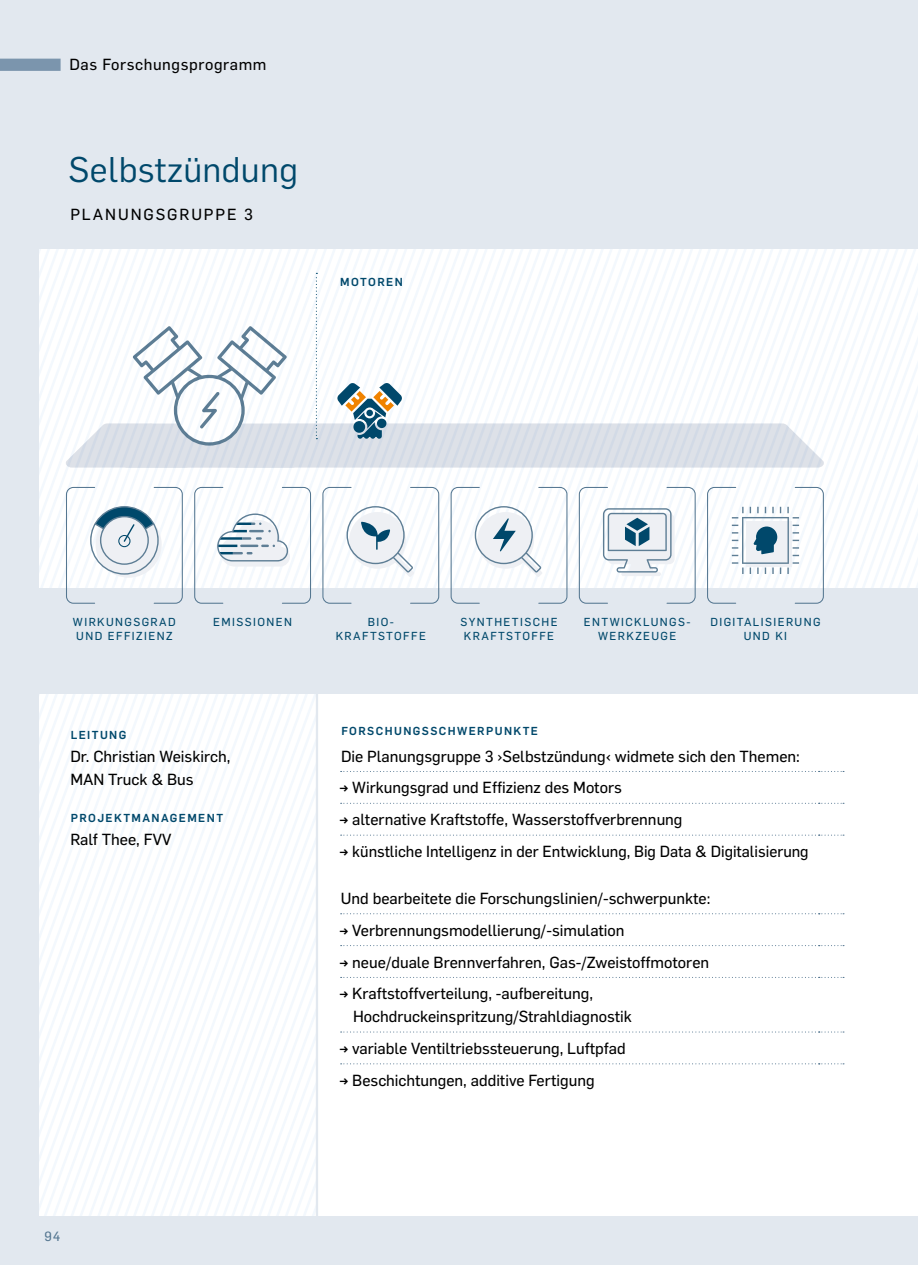
<style>
.page{position:relative;width:918px;height:1265px;background:#e2e8ef}
.page>*{position:absolute;margin:0;border:0;box-sizing:border-box;transform-origin:0 0}
.t1{font:35px "Flama";letter-spacing:.01em;color:#00486b}
.t2{font:15.75px/22.8px "Flama Basic";color:#000}
.t3{font:15.75px "Flama Basic";letter-spacing:.04em;color:#000}
.t4{font:15.75px "Flama Basic";letter-spacing:.12em;color:#000}
.t5{font:13.12px "Flama Basic";color:#557791}
.t6{font:11.38px/14px "Flama Basic";letter-spacing:.125em;color:#00486b;text-align:center}
.t7{font:500 11.38px "Flama";letter-spacing:.125em;color:#00486b}
.s1{font-family:"Flama";font-weight:500;font-size:13.12px}
</style>
<div class="page">
<div style="left:40px;top:249px;width:878px;height:966px;background:#fff"></div>
<div style="left:0;top:587px;width:918px;height:107px;background:#e2e8ef"></div>
<svg style="left:40px;top:694px;width:8px;height:521px"></svg>
<svg style="left:48px;top:694px;width:9px;height:521px"></svg>
<svg style="left:57px;top:694px;width:9px;height:521px"></svg>
<svg style="left:66px;top:694px;width:9px;height:521px"></svg>
<svg style="left:75px;top:694px;width:9px;height:521px"></svg>
<svg style="left:84px;top:694px;width:9px;height:521px"></svg>
<svg style="left:93px;top:694px;width:9px;height:521px"></svg>
<svg style="left:102px;top:694px;width:9px;height:521px"></svg>
<svg style="left:111px;top:694px;width:9px;height:521px"></svg>
<svg style="left:120px;top:694px;width:9px;height:521px"></svg>
<svg style="left:129px;top:694px;width:9px;height:521px"></svg>
<svg style="left:138px;top:694px;width:9px;height:521px"></svg>
<svg style="left:147px;top:694px;width:8px;height:521px"></svg>
<svg style="left:155px;top:694px;width:9px;height:521px"></svg>
<svg style="left:164px;top:694px;width:9px;height:521px"></svg>
<svg style="left:173px;top:694px;width:9px;height:521px"></svg>
<svg style="left:182px;top:694px;width:9px;height:521px"></svg>
<svg style="left:191px;top:694px;width:9px;height:521px"></svg>
<svg style="left:200px;top:694px;width:9px;height:521px"></svg>
<svg style="left:209px;top:694px;width:9px;height:521px"></svg>
<svg style="left:218px;top:694px;width:9px;height:521px"></svg>
<svg style="left:227px;top:694px;width:89px;height:521px"></svg>
<svg style="left:341px;top:771px;width:503px;height:1px"></svg>
<svg style="left:341px;top:803px;width:503px;height:1px"></svg>
<svg style="left:341px;top:835px;width:503px;height:1px"></svg>
<svg style="left:341px;top:913px;width:503px;height:1px"></svg>
<svg style="left:341px;top:945px;width:503px;height:1px"></svg>
<svg style="left:341px;top:977px;width:503px;height:1px"></svg>
<svg style="left:341px;top:1031px;width:503px;height:2px"></svg>
<svg style="left:341px;top:1063px;width:503px;height:1px"></svg>
<svg style="left:40px;top:249px;width:878px;height:355px"></svg>
<hr style="left:316px;top:672px;width:2px;height:568px;background:#e2e8ef">
<div style="left:0;top:59px;width:61px;height:12px;background:#7b95ad"></div>
<p class="t3" style="left:69px;top:54px;width:199px">Das Forschungsprogramm</p>
<h1 class="t1" style="left:69px;top:146px;width:231px">Selbstzündung</h1>
<p class="t4" style="left:70px;top:203px;width:184px">PLANUNGSGRUPPE 3</p>
<p class="t7" style="left:340px;top:274px;width:64px">MOTOREN</p>
<p class="t6" style="left:73px;top:614px;width:104px">WIRKUNGSGRAD</p>
<p class="t6" style="left:213px;top:614px;width:80px">EMISSIONEN</p>
<p class="t6" style="left:76px;top:628px;width:98px">UND EFFIZIENZ</p>
<p class="t7" style="left:71px;top:727px;width:57px">LEITUNG</p>
<p class="t2" style="left:70px;top:744px;width:162px">Dr. Christian Weiskirch,<br>MAN Truck &amp; Bus</p>
<p class="t7" style="left:71px;top:810px;width:154px">PROJEKTMANAGEMENT</p>
<p class="t2" style="left:70px;top:827px;width:102px">Ralf Thee, FVV</p>
<p class="t6" style="left:336px;top:614px;width:92px">BIO-<br>KRAFTSTOFFE</p>
<p class="t6" style="left:460px;top:614px;width:98px;text-align:left">SYNTHETISCHE<br>KRAFTSTOFFE</p>
<p class="t6" style="left:584px;top:614px;width:108px">ENTWICKLUNGS-<br>WERKZEUGE</p>
<p class="t6" style="left:710px;top:614px;width:112px">DIGITALISIERUNG<br>UND KI</p>
<p class="t7" style="left:341px;top:723px;width:198px">FORSCHUNGSSCHWERPUNKTE</p>
<p class="t2" style="left:341px;top:744px;width:460px">Die Planungsgruppe 3 ›Selbstzündung‹ widmete sich den Themen:</p>
<p class="t2" style="left:339px;top:775px;width:284px"><span class="s1">→</span> Wirkungsgrad und Effizienz des Motors</p>
<p class="t2" style="left:339px;top:807px;width:345px"><span class="s1">→</span> alternative Kraftstoffe, Wasserstoffverbrennung</p>
<p class="t2" style="left:339px;top:839px;width:471px"><span class="s1">→</span> künstliche Intelligenz in der Entwicklung, Big Data &amp; Digitalisierung</p>
<p class="t2" style="left:341px;top:886px;width:371px">Und bearbeitete die Forschungslinien/-schwerpunkte:</p>
<p class="t2" style="left:339px;top:918px;width:287px"><span class="s1">→</span> Verbrennungsmodellierung/-simulation</p>
<p class="t2" style="left:339px;top:950px;width:372px"><span class="s1">→</span> neue/duale Brennverfahren, Gas-/Zweistoffmotoren</p>
<p class="t2" style="left:353px;top:981px;width:280px;text-indent:-14px"><span class="s1">→</span> Kraftstoffverteilung, -aufbereitung,<br>Hochdruckeinspritzung/Strahldiagnostik</p>
<p class="t2" style="left:339px;top:1036px;width:288px"><span class="s1">→</span> variable Ventiltriebssteuerung, Luftpfad</p>
<p class="t2" style="left:339px;top:1068px;width:257px"><span class="s1">→</span> Beschichtungen, additive Fertigung</p>
<p class="t5" style="left:44px;top:1227px;width:18px">94</p>
</div>
